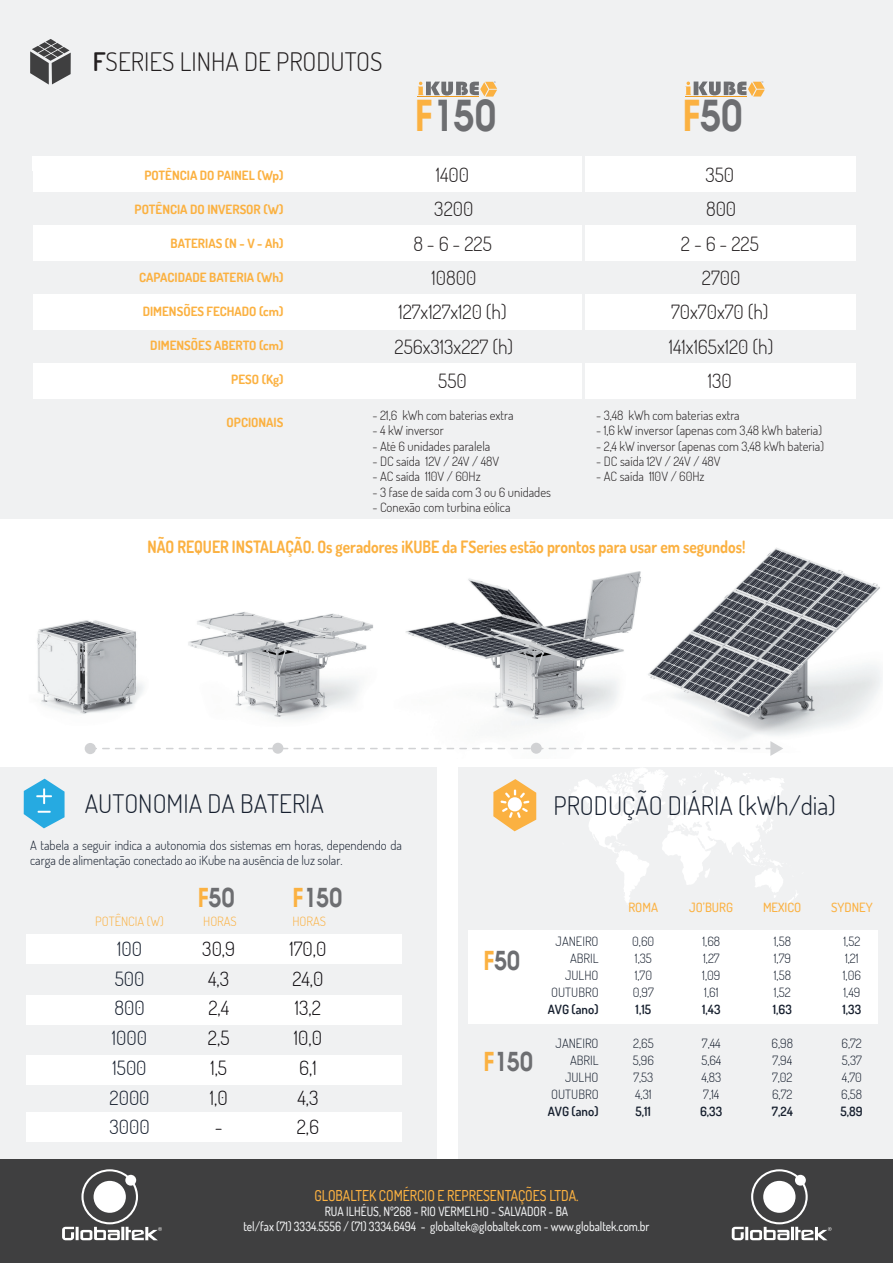
<style>
.page{position:relative;width:893px;height:1263px;background:#fff}
.page>*{position:absolute;margin:0;border:0;box-sizing:border-box;transform-origin:0 0}
.t1{font:41.7px "Avant Garde Gothic Bold T.";color:#6d6e71;scale:.9 1}
.t2{font:300 25.5px "Dosis";color:#161f2e}
.t3{font:300 25.5px "Dosis";color:#231f20}
.t4{font:25.5px "Avant Garde Gothic Bold T.";color:#6d6e71;scale:.9 1}
.t5{font:300 19.5px "Dosis";color:#231f20}
.t6{font:300 19.5px/29.7px "Dosis";color:#0c090d;text-align:center}
.t7{font:300 19.5px/29.7px "Dosis";color:#161f2e;text-align:center}
.t8{font:700 16.95px "Dosis";color:#fbb141;scale:.9 1}
.t9{font:500 15px "Dosis";color:#fbb141;scale:.9 1}
.t10{font:300 12.75px/17px "Dosis";color:#161f2e;text-align:justify}
.t11{font:300 12.75px "Dosis";color:#231f20}
.t12{font:700 12.75px "Dosis";color:#fbb141}
.t13{font:500 12.75px/15.3px "Dosis";color:#f0f1f2;text-align:center;scale:.9 1}
.t14{font:600 12.75px "Dosis";color:#161f2e}
.t15{font:500 12.75px "Dosis";color:#fbb141}
.t16{font:300 12.75px "Dosis";color:#fbb141}
.s1{font-weight:600}
.s2{color:#fbb141}
</style>
<div class="page">
<div style="left:459px;top:732px;width:434px;height:450px;background:#f0f1f2"></div>
<div style="left:0;top:717px;width:437px;height:463px;background:#f0f1f2"></div>
<div style="left:26px;top:935px;width:376px;height:29px;background:#fff"></div>
<div style="left:26px;top:1113px;width:376px;height:29px;background:#fff"></div>
<div style="left:26px;top:995px;width:376px;height:29px;background:#fff"></div>
<div style="left:26px;top:1055px;width:376px;height:29px;background:#fff"></div>
<svg style="left:571px;top:768px;width:227px;height:137px"></svg>
<div style="left:0;top:0;width:893px;height:579px;background:#f0f1f2"></div>
<svg style="left:30px;top:39px;width:41px;height:46px"></svg>
<div style="left:33px;top:157px;width:824px;height:35px;background:#fff"></div>
<div style="left:33px;top:226px;width:824px;height:35px;background:#fff"></div>
<div style="left:33px;top:295px;width:824px;height:35px;background:#fff"></div>
<div style="left:33px;top:363px;width:824px;height:36px;background:#fff"></div>
<hr style="left:582px;top:132px;width:2px;height:325px;background:#f0f1f2">
<svg style="left:418px;top:82px;width:79px;height:15px"></svg>
<svg style="left:685px;top:82px;width:80px;height:15px"></svg>
<svg style="left:24px;top:779px;width:41px;height:49px"></svg>
<svg style="left:493px;top:779px;width:43px;height:52px"></svg>
<div style="left:508px;top:797px;width:14px;height:14px;background:#fff;border-radius:50%"></div>
<hr style="left:856px;top:147px;width:3px;height:325px;background:#f0f1f2">
<div style="left:0;top:520px;width:893px;height:247px;background:#fff"></div>
<img style="left:37px;top:548px;width:845px;height:206px">
<div style="left:85px;top:743px;width:11px;height:11px;background:#d1d2d4;border-radius:50%"></div>
<svg style="left:90px;top:741px;width:693px;height:15px"></svg>
<div style="left:272px;top:743px;width:11px;height:11px;background:#d1d2d4;border-radius:50%"></div>
<div style="left:531px;top:743px;width:11px;height:11px;background:#d1d2d4;border-radius:50%"></div>
<div style="left:468px;top:931px;width:410px;height:93px;background:#fff"></div>
<div style="left:0;top:1159px;width:893px;height:104px;background:#3f3f40"></div>
<svg style="left:62px;top:1169px;width:100px;height:71px"></svg>
<svg style="left:732px;top:1169px;width:100px;height:71px"></svg>
<h2 class="t3" style="left:93px;top:45px;width:291px"><span class="s1">F</span>SERIES LINHA DE PRODUTOS</h2>
<p class="t12" style="left:144px;top:167px;width:141px">POTÊNCIA DO PAINEL (Wp)</p>
<p class="t12" style="left:135px;top:201px;width:150px">POTÊNCIA DO INVERSOR (W)</p>
<p class="t12" style="left:171px;top:235px;width:114px">BATERIAS (N - V - Ah)</p>
<p class="t12" style="left:139px;top:269px;width:146px">CAPACIDADE BATERIA (Wh)</p>
<p class="t12" style="left:143px;top:303px;width:142px">DIMENSÕES FECHADO (cm)</p>
<p class="t12" style="left:150px;top:337px;width:135px">DIMENSÕES ABERTO (cm)</p>
<p class="t12" style="left:231px;top:371px;width:54px">PESO (Kg)</p>
<p class="t12" style="left:227px;top:414px;width:58px">OPCIONAIS</p>
<h1 class="t1" style="left:415px;top:88px;width:92px"><span class="s2">F</span>150</h1>
<h1 class="t1" style="left:682px;top:88px;width:68px"><span class="s2">F</span>50</h1>
<h3 class="t5" style="left:436px;top:162px;width:35px">1400</h3>
<h3 class="t5" style="left:705px;top:162px;width:30px">350</h3>
<h3 class="t5" style="left:434px;top:196px;width:41px">3200</h3>
<h3 class="t5" style="left:706px;top:196px;width:32px">800</h3>
<h3 class="t5" style="left:413px;top:231px;width:80px">8 - 6 - 225</h3>
<h3 class="t5" style="left:681px;top:231px;width:79px">2 - 6 - 225</h3>
<h3 class="t5" style="left:431px;top:265px;width:46px">10800</h3>
<h3 class="t5" style="left:702px;top:265px;width:40px">2700</h3>
<h3 class="t5" style="left:398px;top:299px;width:110px">127x127x120 (h)</h3>
<h3 class="t5" style="left:671px;top:299px;width:99px">70x70x70 (h)</h3>
<h3 class="t5" style="left:395px;top:334px;width:120px">256x313x227 (h)</h3>
<h3 class="t5" style="left:669px;top:334px;width:106px">141x165x120 (h)</h3>
<h3 class="t5" style="left:438px;top:368px;width:30px">550</h3>
<h3 class="t5" style="left:708px;top:368px;width:25px">130</h3>
<p class="t11" style="left:372px;top:407px;width:143px">- 21,6 kWh com baterias extra</p>
<p class="t11" style="left:372px;top:422px;width:73px">- 4 kW inversor</p>
<p class="t11" style="left:372px;top:438px;width:120px">- Até 6 unidades paralela</p>
<p class="t11" style="left:372px;top:453px;width:128px">- DC saída 12V / 24V / 48V</p>
<p class="t11" style="left:372px;top:468px;width:110px">- AC saída 110V / 60Hz</p>
<p class="t11" style="left:372px;top:483px;width:180px">- 3 fase de saída com 3 ou 6 unidades</p>
<p class="t11" style="left:372px;top:499px;width:140px">- Conexão com turbina eólica</p>
<p class="t11" style="left:596px;top:407px;width:145px">- 3,48 kWh com baterias extra</p>
<p class="t11" style="left:596px;top:422px;width:227px">- 1,6 kW inversor (apenas com 3,48 kWh bateria)</p>
<p class="t11" style="left:596px;top:438px;width:229px">- 2,4 kW inversor (apenas com 3,48 kWh bateria)</p>
<p class="t11" style="left:596px;top:453px;width:126px">- DC saída 12V / 24V / 48V</p>
<p class="t11" style="left:596px;top:468px;width:110px">- AC saída 110V / 60Hz</p>
<h3 class="t8" style="left:147px;top:536px;width:666px">NÃO REQUER INSTALAÇÃO. Os geradores iKUBE da FSeries estão prontos para usar em segundos!</h3>
<h2 class="t2" style="left:85px;top:787px;width:241px">AUTONOMIA DA BATERIA</h2>
<p class="t10" style="left:30px;top:837px;width:373px;line-height:15.3px">A tabela a seguir indica a autonomia dos sistemas em horas, dependendo da carga de alimentação conectado ao iKube na ausência de luz solar.</p>
<p class="t16" style="left:95px;top:913px;width:70px">POTÊNCIA (W)</p>
<h3 class="t7" style="left:109px;top:933px;width:42px">100<br>500<br>800<br>1000<br>1500<br>2000<br>3000</h3>
<h2 class="t4" style="left:198px;top:880px;width:42px"><span class="s2">F</span>50</h2>
<h2 class="t4" style="left:293px;top:880px;width:57px"><span class="s2">F</span>150</h2>
<p class="t16" style="left:203px;top:913px;width:35px">HORAS</p>
<h3 class="t6" style="left:202px;top:933px;width:34px">30,9<br>4,3<br>2,4<br>2,5<br>1,5<br>1,0<br>-</h3>
<p class="t16" style="left:292px;top:913px;width:35px">HORAS</p>
<h3 class="t6" style="left:289px;top:933px;width:38px">170,0<br>24,0<br>13,2<br>10,0<br>6,1<br>4,3<br>2,6</h3>
<h2 class="t2" style="left:553px;top:789px;width:284px">PRODUÇÃO DIÁRIA (kWh/dia)</h2>
<h2 class="t4" style="left:483px;top:944px;width:42px"><span class="s2">F</span>50</h2>
<h2 class="t4" style="left:483px;top:1045px;width:57px"><span class="s2">F</span>150</h2>
<p class="t10" style="left:551px;top:932px;width:49px;text-align:right">JANEIRO<br>ABRIL<br>JULHO<br>OUTUBRO</p>
<p class="t14" style="left:548px;top:1001px;width:52px">AVG (ano)</p>
<p class="t10" style="left:551px;top:1034px;width:49px;text-align:right">JANEIRO<br>ABRIL<br>JULHO<br>OUTUBRO</p>
<p class="t14" style="left:548px;top:1103px;width:52px">AVG (ano)</p>
<p class="t15" style="left:628px;top:899px;width:31px">ROMA</p>
<p class="t10" style="left:632px;top:932px;width:24px;text-align:left">0,60<br>1,35<br>1,70<br>0,97</p>
<p class="t14" style="left:636px;top:1001px;width:17px">1,15</p>
<p class="t10" style="left:633px;top:1034px;width:23px">2,65<br>5,96<br>7,53<br>4,31</p>
<p class="t14" style="left:635px;top:1103px;width:17px">5,11</p>
<p class="t15" style="left:689px;top:899px;width:46px">JO’BURG</p>
<p class="t10" style="left:702px;top:932px;width:20px">1,68<br>1,27<br>1,09<br>1,61</p>
<p class="t14" style="left:702px;top:1001px;width:20px">1,43</p>
<p class="t10" style="left:701px;top:1034px;width:22px">7,44<br>5,64<br>4,83<br>7,14</p>
<p class="t14" style="left:700px;top:1103px;width:24px">6,33</p>
<p class="t15" style="left:763px;top:899px;width:40px">MEXICO</p>
<p class="t10" style="left:774px;top:932px;width:19px">1,58<br>1,79<br>1,58<br>1,52</p>
<p class="t14" style="left:773px;top:1001px;width:21px">1,63</p>
<p class="t10" style="left:771px;top:1034px;width:23px">6,98<br>7,94<br>7,02<br>6,72</p>
<p class="t14" style="left:772px;top:1103px;width:22px">7,24</p>
<p class="t15" style="left:831px;top:899px;width:43px">SYDNEY</p>
<p class="t10" style="left:843px;top:932px;width:20px;text-align:left">1,52<br>1,21<br>1,06<br>1,49</p>
<p class="t14" style="left:842px;top:1001px;width:20px">1,33</p>
<p class="t10" style="left:841px;top:1034px;width:22px">6,72<br>5,37<br>4,70<br>6,58</p>
<p class="t14" style="left:841px;top:1103px;width:24px">5,89</p>
<p class="t9" style="left:314px;top:1185px;width:295px">GLOBALTEK COMÉRCIO E REPRESENTAÇÕES LTDA.</p>
<p class="t13" style="left:243px;top:1203px;width:453px">RUA ILHÉUS, Nº268 - RIO VERMELHO - SALVADOR - BA<br>tel/fax (71) 3334.5556 / (71) 3334.6494 - globaltek@globaltek.com - www.globaltek.com.br</p>
</div>
